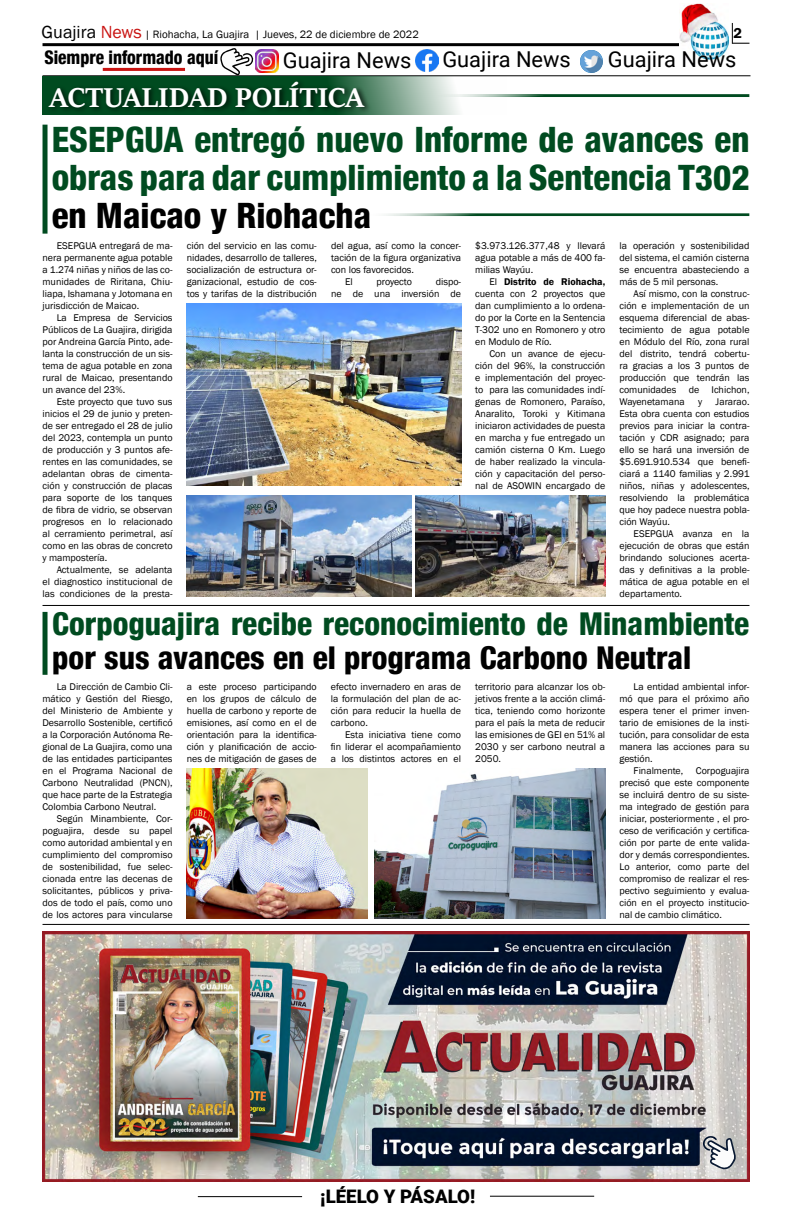
<style>
.page{position:relative;width:792px;height:1224px;background:#fff}
.page>*{position:absolute;margin:0;border:0;box-sizing:border-box;transform-origin:0 0}
.t1{font:800 condensed 35px/37.6px "Helvetica 87";color:#004b20}
.t2{font:800 condensed 35px "Helvetica 87";color:#000}
.t3{font:800 condensed 31.4px "Helvetica 87";color:#004b20}
.t4{font:800 condensed 31.4px "Helvetica 87";color:#000}
.t5{font:30px "Sitka Text";color:#fff}
.t6{font:21.9px "Roboto";color:#000}
.t7{font:800 condensed 18.7px "Helvetica 87";color:#000;scale:.93 1}
.t8{font:900 18.7px "Roboto";color:#000}
.t9{font:600 14.7px "Franklin Gothic";color:#000}
.t10{font:11px "Franklin Gothic";color:#000}
.t11{font:10px/12px "Franklin Gothic";color:#000;text-align:justify}
.s1{font-size:18px}
.s2{font-size:18px;color:#c91311}
.s3{font-weight:600}
</style>
<div class="page">
<hr style="left:198px;top:1196px;width:104px;height:1px;background:#000">
<hr style="left:490px;top:1196px;width:104px;height:1px;background:#000">
<hr style="left:43px;top:43px;width:657px;height:3px;background:#000">
<svg style="left:732px;top:23px;width:17px;height:21px"></svg>
<img style="left:679px;top:4px;width:50px;height:55px">
<hr style="left:43px;top:75px;width:708px;height:1px;background:#000">
<img style="left:416px;top:49px;width:22px;height:23px">
<img style="left:256px;top:50px;width:23px;height:23px">
<img style="left:580px;top:50px;width:23px;height:23px;border-radius:11px">
<svg style="left:220px;top:48px;width:34px;height:28px"></svg>
<hr style="left:103px;top:68px;width:82px;height:3px;background:#c91311">
<svg style="left:43px;top:76px;width:464px;height:39px"></svg>
<div style="left:46px;top:78px;width:326px;height:36px;background:#000;opacity:.75"></div>
<hr style="left:431px;top:94px;width:318px;height:3px;background:#004b20">
<hr style="left:363px;top:213px;width:386px;height:3px;background:#004b20">
<hr style="left:43px;top:924px;width:706px;height:1px;background:#000">
<hr style="left:43px;top:605px;width:706px;height:1px;background:#000">
<img style="left:43px;top:932px;width:706px;height:249px">
<svg style="left:703px;top:1135px;width:33px;height:36px"></svg>
<div style="left:43px;top:125px;width:5px;height:109px;background:#004b20"></div>
<img style="left:187px;top:303px;width:274px;height:183px">
<img style="left:187px;top:495px;width:225px;height:101px">
<img style="left:416px;top:495px;width:189px;height:101px">
<div style="left:43px;top:612px;width:5px;height:63px;background:#004b20"></div>
<img style="left:187px;top:769px;width:180px;height:150px">
<img style="left:374px;top:769px;width:231px;height:150px">
<p class="t10" style="left:42px;top:28px;width:379px"><span class="s1">Guajira</span> <span class="s2">News</span> | Riohacha, La Guajira | Jueves, 22 de diciembre de 2022</p>
<h3 class="t9" style="left:733px;top:24px;width:10px">2</h3>
<h3 class="t7" style="left:44px;top:45px;width:189px">Siempre informado aquí</h3>
<h3 class="t6" style="left:283px;top:45px;width:130px">Guajira News</h3>
<h3 class="t6" style="left:442px;top:44px;width:130px">Guajira News</h3>
<h3 class="t6" style="left:608px;top:44px;width:130px">Guajira News</h3>
<h3 class="t5" style="left:49px;top:75px;width:316px">ACTUALIDAD POLÍTICA</h3>
<h1 class="t1" style="left:52px;top:121px;width:699px">ESEPGUA entregó nuevo Informe de avances en obras para dar cumplimiento a la Sentencia T302</h1>
<h1 class="t2" style="left:52px;top:194px;width:321px">en Maicao y Riohacha</h1>
<p class="t11" style="left:43px;top:240px;width:132px;text-indent:14px">ESEPGUA entregará de ma&shy;nera permanente agua potable a 1.274 niñas y niños de las co&shy;munidades de Riritana, Chiu&shy;liapa, Ishamana y Jotomana en jurisdicción de Maicao.</p>
<p class="t11" style="left:43px;top:312px;width:132px;text-indent:14px">La Empresa de Servicios Públicos de La Guajira, dirigida por Andreina García Pinto, ade&shy;lanta la construcción de un sis&shy;tema de agua potable en zona rural de Maicao, presentando un avance del 23%.</p>
<p class="t11" style="left:43px;top:396px;width:132px;text-indent:14px">Este proyecto que tuvo sus inicios el 29 de junio y preten&shy;de ser entregado el 28 de julio del 2023, contempla un punto de producción y 3 puntos afe&shy;rentes en las comunidades, se adelantan obras de cimenta&shy;ción y construcción de placas para soporte de los tanques de fibra de vidrio, se observan progresos en lo relacionado al cerramiento perimetral, así como en las obras de concreto y mampostería.</p>
<p class="t11" style="left:43px;top:564px;width:132px;text-indent:14px">Actualmente, se adelanta el diagnostico institucional de las condiciones de la presta-</p>
<p class="t11" style="left:475px;top:240px;width:132px">$3.973.126.377,48 y llevará agua potable a más de 400 fa&shy;milias Wayúu.</p>
<p class="t11" style="left:475px;top:276px;width:132px;text-indent:14px">El <span class="s3">Distrito de Riohacha, </span>cuenta con 2 proyectos que dan cumplimiento a lo ordena&shy;do por la Corte en la Sentencia T-302 uno en Romonero y otro en Modulo de Río.</p>
<p class="t11" style="left:475px;top:348px;width:132px;text-indent:14px">Con un avance de ejecu&shy;ción del 96%, la construcción e implementación del proyec&shy;to para las comunidades indí&shy;genas de Romonero, Paraíso, Anaralito, Toroki y Kitimana iniciaron actividades de puesta en marcha y fue entregado un camión cisterna 0 Km. Luego de haber realizado la vincula&shy;ción y capacitación del perso&shy;nal de ASOWIN encargado de</p>
<p class="t11" style="left:187px;top:240px;width:132px">ción del servicio en las comu&shy;nidades, desarrollo de talleres, socialización de estructura or&shy;ganizacional, estudio de cos&shy;tos y tarifas de la distribución</p>
<p class="t11" style="left:331px;top:240px;width:132px">del agua, así como la concer-</p>
<p class="t11" style="left:619px;top:240px;width:132px">la operación y sostenibilidad del sistema, el camión cisterna se encuentra abasteciendo a más de 5 mil personas.</p>
<p class="t11" style="left:619px;top:288px;width:132px;text-indent:14px">Así mismo, con la construc&shy;ción e implementación de un esquema diferencial de abas&shy;tecimiento de agua potable en Módulo del Río, zona rural del distrito, tendrá cobertu&shy;ra gracias a los 3 puntos de producción que tendrán las comunidades de Ichichon, Wayenetamana</p>
<p class="t11" style="left:331px;top:252px;width:132px">tación de la figura organizativa</p>
<p class="t11" style="left:331px;top:264px;width:85px">con los favorecidos.</p>
<p class="t11" style="left:345px;top:276px;width:9px">El</p>
<p class="t11" style="left:377px;top:276px;width:37px">proyecto</p>
<p class="t11" style="left:331px;top:276px;width:132px;text-align:right">dispo-<br>ne de una inversión de</p>
<p class="t11" style="left:619px;top:396px;width:132px;text-indent:96px">Jararao.<br>Esta obra cuenta con estudios previos para iniciar la contra&shy;tación y CDR asignado; para ello se hará una inversión de $5.691.910.534 que benefi&shy;ciará a 1140 familias y 2.991 niños, niñas y adolescentes, resolviendo la problemática que hoy padece nuestra pobla&shy;ción Wayúu.</p>
<p class="t11" style="left:619px;top:528px;width:132px;text-indent:14px">ESEPGUA avanza en la ejecución de obras que están brindando soluciones acerta&shy;das y definitivas a la proble&shy;mática de agua potable en el departamento.</p>
<h2 class="t3" style="left:52px;top:604px;width:699px">Corpoguajira recibe reconocimiento de Minambiente</h2>
<h2 class="t4" style="left:52px;top:639px;width:641px">por sus avances en el programa Carbono Neutral</h2>
<p class="t11" style="left:43px;top:681px;width:132px;text-indent:14px">La Dirección de Cambio Cli&shy;mático y Gestión del Riesgo, del Ministerio de Ambiente y Desarrollo Sostenible, certificó a la Corporación Autónoma Re&shy;gional de La Guajira, como una de las entidades participantes en el Programa Nacional de Carbono Neutralidad (PNCN), que hace parte de la Estrategia Colombia Carbono Neutral.</p>
<p class="t11" style="left:43px;top:813px;width:132px;text-indent:14px">Según Minambiente, Cor&shy;poguajira, desde su papel como autoridad ambiental y en cumplimiento del compromiso de sostenibilidad, fue selec&shy;cionada entre las decenas de solicitantes, públicos y priva&shy;dos de todo el país, como uno de los actores para vincularse</p>
<p class="t11" style="left:698px;top:396px;width:6px">y</p>
<p class="t11" style="left:187px;top:681px;width:132px">a este proceso participando en los grupos de cálculo de huella de carbono y reporte de emisiones, así como en el de orientación para la identifica&shy;ción y planificación de accio&shy;nes de mitigación de gases de</p>
<p class="t11" style="left:331px;top:681px;width:132px">efecto invernadero en aras de la formulación del plan de ac&shy;ción para reducir la huella de carbono.</p>
<p class="t11" style="left:475px;top:681px;width:132px">territorio para alcanzar los ob&shy;jetivos frente a la acción climá&shy;tica, teniendo como horizonte para el país la meta de reducir las emisiones de GEI en 51% al 2030 y ser carbono neutral a 2050.</p>
<p class="t11" style="left:634px;top:681px;width:117px">La entidad ambiental infor-</p>
<p class="t11" style="left:619px;top:693px;width:132px">mó que para el próximo año</p>
<p class="t11" style="left:619px;top:705px;width:132px">espera tener el primer inven-</p>
<p class="t11" style="left:619px;top:717px;width:132px">tario de emisiones de la insti-</p>
<p class="t11" style="left:619px;top:729px;width:132px">tución, para consolidar de esta</p>
<p class="t11" style="left:619px;top:741px;width:132px">manera las acciones para su</p>
<p class="t11" style="left:619px;top:753px;width:35px">gestión.</p>
<p class="t11" style="left:634px;top:765px;width:51px">Finalmente,</p>
<p class="t11" style="left:331px;top:729px;width:132px;text-indent:14px">Esta iniciativa tiene como fin liderar el acompañamiento a los distintos actores en el</p>
<p class="t11" style="left:619px;top:765px;width:132px;text-indent:76px">Corpoguajira precisó que este componente se incluirá dentro de su siste&shy;ma integrado de gestión para iniciar, posteriormente , el pro&shy;ceso de verificación y certifica&shy;ción por parte de ente valida&shy;dor y demás correspondientes.<br>Lo anterior, como parte del compromiso de realizar el res&shy;pectivo seguimiento y evalua&shy;ción en el proyecto institucio&shy;nal de cambio climático.</p>
<h3 class="t8" style="left:320px;top:1184px;width:157px">¡LÉELO Y PÁSALO!</h3>
</div>
